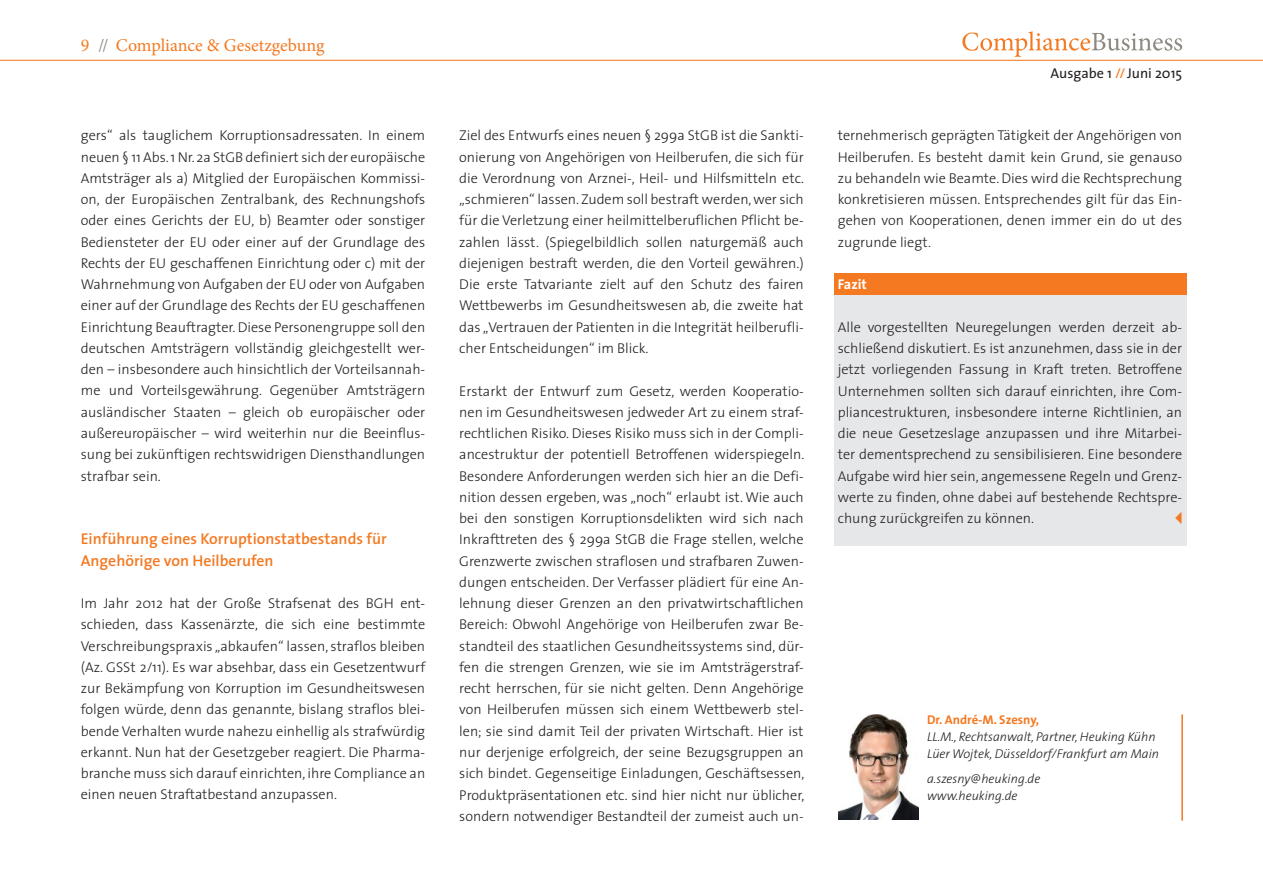
<style>
.page{position:relative;width:1263px;height:893px;background:#fff}
.page>*{position:absolute;margin:0;border:0;box-sizing:border-box;transform-origin:0 0}
.t1{font:18px "Minion Pro";color:#f47921}
.t2{font:600 15.75px/21.3px "The Sans";color:#f47921}
.t3{font:300 14.25px/21.3px "The Sans";color:#231f20;text-align:justify}
.t4{font:14.25px "The Sans";color:#231f20}
.t5{font:700 14.25px "The Sans";color:#fff}
.t6{font:italic 300 12.75px/17px "The Sans";color:#231f20}
.t7{font:700 12.75px "The Sans";color:#f47921}
.s1{color:#8c8a81}
.s2{color:#f47921}
</style>
<div class="page">
<img style="left:838px;top:714px;width:80px;height:106px">
<hr style="left:1181px;top:714px;width:2px;height:107px;background:#f47921">
<hr style="left:0;top:60px;width:1263px;height:1px;background:#f47921">
<svg style="left:962px;top:31px;width:220px;height:26px"></svg>
<div style="left:834px;top:273px;width:353px;height:272px;background:#e6e7e9"></div>
<div style="left:834px;top:273px;width:353px;height:21px;background:#f47921"></div>
<p class="t1" style="left:81px;top:33px;width:245px">9 <span class="s1">//</span> Compliance &amp; Gesetzgebung</p>
<p class="t3" style="left:81px;top:124px;width:346px">gers“ als tauglichem Korruptionsadressaten. In einem neuen § 11 Abs. 1 Nr. 2a StGB definiert sich der europäische Amtsträger als a) Mitglied der Europäischen Kommissi&shy;on, der Europäischen Zentralbank, des Rechnungshofs oder eines Gerichts der EU, b) Beamter oder sonstiger Bediensteter der EU oder einer auf der Grundlage des Rechts der EU geschaffenen Einrichtung oder c) mit der Wahrnehmung von Aufgaben der EU oder von Aufgaben einer auf der Grundlage des Rechts der EU geschaffenen Einrichtung Beauftragter. Diese Personengruppe soll den deutschen Amtsträgern vollständig gleichgestellt wer&shy;den – insbesondere auch hinsichtlich der Vorteilsannah&shy;me und Vorteilsgewährung. Gegenüber Amtsträgern ausländischer Staaten – gleich ob europäischer oder außereuropäischer – wird weiterhin nur die Beeinflus&shy;sung bei zukünftigen rechtswidrigen Diensthandlungen strafbar sein.</p>
<p class="t2" style="left:81px;top:528px;width:307px">Einführung eines Korruptionstatbestands für<br>Angehörige von Heilberufen</p>
<p class="t3" style="left:81px;top:592px;width:346px">Im Jahr 2012 hat der Große Strafsenat des BGH ent&shy;schieden, dass Kassenärzte, die sich eine bestimmte Verschreibungspraxis „abkaufen“ lassen, straflos bleiben (Az. GSSt 2/11). Es war absehbar, dass ein Gesetzentwurf zur Bekämpfung von Korruption im Gesundheitswesen folgen würde, denn das genannte, bislang straflos blei&shy;bende Verhalten wurde nahezu einhellig als strafwürdig erkannt. Nun hat der Gesetzgeber reagiert. Die Pharma&shy;branche muss sich darauf einrichten, ihre Compliance an einen neuen Straftatbestand anzupassen.</p>
<p class="t3" style="left:459px;top:124px;width:346px">Ziel des Entwurfs eines neuen § 299a StGB ist die Sankti&shy;onierung von Angehörigen von Heilberufen, die sich für die Verordnung von Arznei-, Heil- und Hilfsmitteln etc. „schmieren“ lassen. Zudem soll bestraft werden, wer sich für die Verletzung einer heilmittelberuflichen Pflicht be&shy;zahlen lässt. (Spiegelbildlich sollen naturgemäß auch diejenigen bestraft werden, die den Vorteil gewähren.)<br>Die erste Tatvariante zielt auf den Schutz des fairen Wettbewerbs im Gesundheitswesen ab, die zweite hat das „Vertrauen der Patienten in die Integrität heilberufli&shy;cher Entscheidungen“ im Blick.</p>
<p class="t3" style="left:459px;top:380px;width:347px">Erstarkt der Entwurf zum Gesetz, werden Kooperatio&shy;nen im Gesundheitswesen jedweder Art zu einem straf&shy;rechtlichen Risiko. Dieses Risiko muss sich in der Compli&shy;ancestruktur der potentiell Betroffenen widerspiegeln.<br>Besondere Anforderungen werden sich hier an die Defi&shy;nition dessen ergeben, was „noch“ erlaubt ist. Wie auch bei den sonstigen Korruptionsdelikten wird sich nach Inkrafttreten des § 299a StGB die Frage stellen, welche Grenzwerte zwischen straflosen und strafbaren Zuwen&shy;dungen entscheiden. Der Verfasser plädiert für eine An&shy;lehnung dieser Grenzen an den privatwirtschaftlichen Bereich: Obwohl Angehörige von Heilberufen zwar Be&shy;standteil des staatlichen Gesundheitssystems sind, dür&shy;fen die strengen Grenzen, wie sie im Amtsträgerstraf&shy;recht herrschen, für sie nicht gelten. Denn Angehörige von Heilberufen müssen sich einem Wettbewerb stel&shy;len; sie sind damit Teil der privaten Wirtschaft. Hier ist nur derjenige erfolgreich, der seine Bezugsgruppen an sich bindet. Gegenseitige Einladungen, Geschäftsessen, Produktpräsentationen etc. sind hier nicht nur üblicher, sondern notwendiger Bestandteil der zumeist auch un-</p>
<p class="t4" style="left:1050px;top:62px;width:133px">Ausgabe 1 <span class="s2">//</span> Juni 2015</p>
<p class="t3" style="left:838px;top:124px;width:346px">ternehmerisch geprägten Tätigkeit der Angehörigen von Heilberufen. Es besteht damit kein Grund, sie genauso zu behandeln wie Beamte. Dies wird die Rechtsprechung konkretisieren müssen. Entsprechendes gilt für das Ein&shy;gehen von Kooperationen, denen immer ein do ut des zugrunde liegt.</p>
<p class="t5" style="left:838px;top:272px;width:31px">Fazit</p>
<p class="t3" style="left:838px;top:316px;width:346px">Alle vorgestellten Neuregelungen werden derzeit ab&shy;schließend diskutiert. Es ist anzunehmen, dass sie in der jetzt vorliegenden Fassung in Kraft treten. Betroffene Unternehmen sollten sich darauf einrichten, ihre Com&shy;pliancestrukturen, insbesondere interne Richtlinien, an die neue Gesetzeslage anzupassen und ihre Mitarbei&shy;ter dementsprechend zu sensibilisieren. Eine besondere Aufgabe wird hier sein, angemessene Regeln und Grenz&shy;werte zu finden, ohne dabei auf bestehende Rechtspre&shy;chung zurückgreifen zu können.</p>
<p class="t7" style="left:927px;top:709px;width:114px">Dr. André-M. Szesny,</p>
<p class="t6" style="left:927px;top:727px;width:234px">LL.M., Rechtsanwalt, Partner, Heuking Kühn<br>Lüer Wojtek, Düsseldorf/Frankfurt am Main</p>
<p class="t6" style="left:927px;top:770px;width:115px">a.szesny@heuking.de www.heuking.de</p>
</div>
